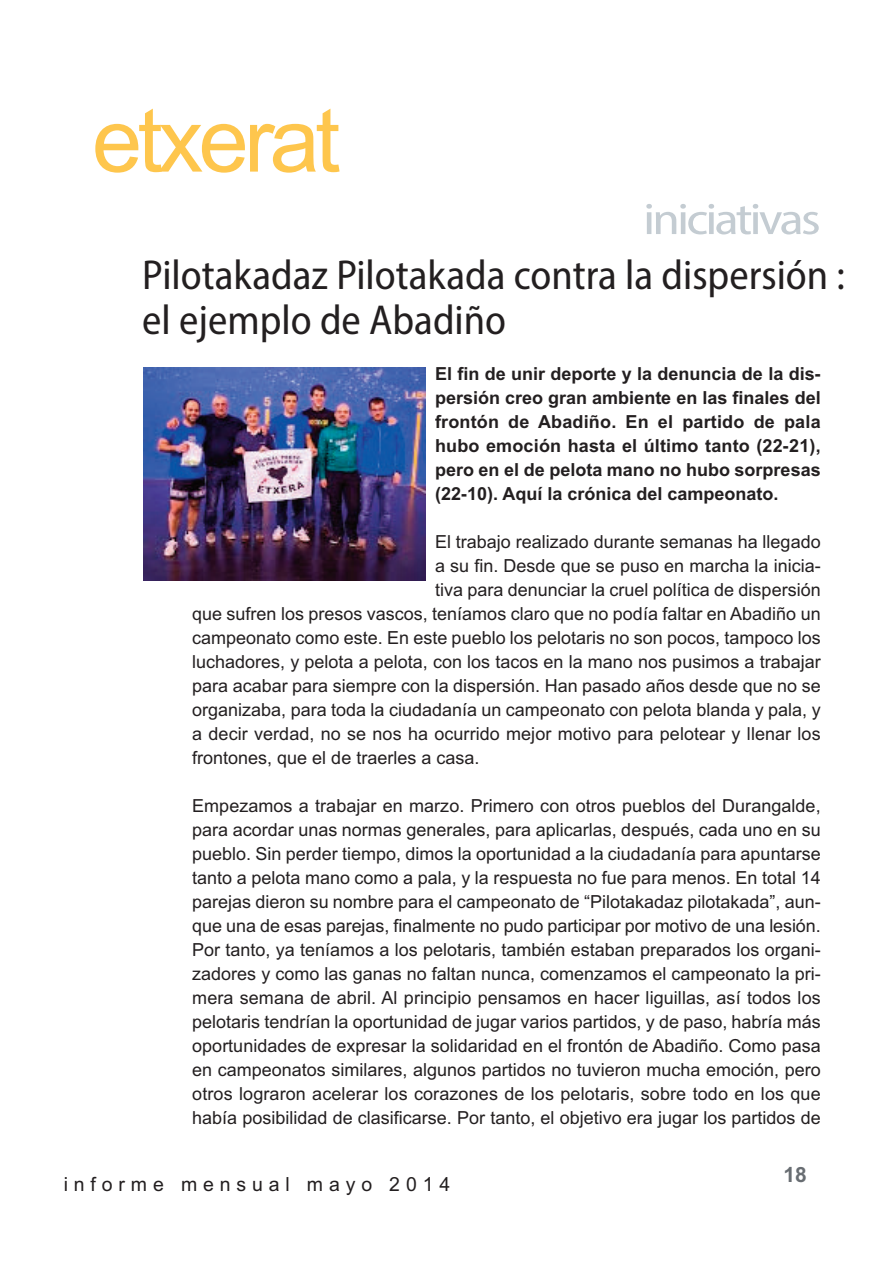
<style>
.page{position:relative;width:893px;height:1263px;background:#fff}
.page>*{position:absolute;margin:0;border:0;box-sizing:border-box;transform-origin:0 0}
.t1{font:90px "Arial";letter-spacing:-.05em;color:#fec64d}
.t2{font:semi-condensed 45px "Myriad Pro";letter-spacing:-.05em;color:#c4ccd2;scale:1.2 1}
.t3{font:semi-condensed 42px/45px "Myriad Pro";color:#231f20}
.t4{font:700 21px "Arial";color:#686d72}
.t5{font:19.5px "Arial";letter-spacing:.3em;color:#231f20}
.t6{font:18px/24px "Arial";color:#231f20;text-align:justify}
.t7{font:700 18px/24px "Arial";color:#231f20;text-align:justify}
</style>
<div class="page">
<img style="left:144px;top:368px;width:282px;height:212px">
<h1 class="t1" style="left:92px;top:88px;width:250px">etxerat</h1>
<h2 class="t2" style="left:643px;top:202px;width:149px">iniciativas</h2>
<h3 class="t3" style="left:142px;top:256px;width:704px">Pilotakadaz Pilotakada contra la dispersión : el ejemplo de Abadiño</h3>
<p class="t7" style="left:435px;top:362px;width:387px">El fin de unir deporte y la denuncia de la dis&shy;persión creo gran ambiente en las finales del frontón de Abadiño. En el partido de pala hubo emoción hasta el último tanto (22-21), pero en el de pelota mano no hubo sorpresas (22-10). Aquí la crónica del campeonato.</p>
<p class="t6" style="left:435px;top:530px;width:387px">El trabajo realizado durante semanas ha llegado</p>
<p class="t6" style="left:435px;top:554px;width:387px">a su fin. Desde que se puso en marcha la inicia-</p>
<p class="t6" style="left:435px;top:578px;width:387px">tiva para denunciar la cruel política de dispersión</p>
<p class="t6" style="left:192px;top:602px;width:630px">que sufren los presos vascos, teníamos claro que no podía faltar en Abadiño un</p>
<p class="t6" style="left:192px;top:626px;width:630px">campeonato como este. En este pueblo los pelotaris no son pocos, tampoco los</p>
<p class="t6" style="left:192px;top:650px;width:630px">luchadores, y pelota a pelota, con los tacos en la mano nos pusimos a trabajar</p>
<p class="t6" style="left:192px;top:674px;width:630px">para acabar para siempre con la dispersión. Han pasado años desde que no se</p>
<p class="t6" style="left:192px;top:698px;width:630px">organizaba, para toda la ciudadanía un campeonato con pelota blanda y pala, y</p>
<p class="t6" style="left:192px;top:722px;width:630px">a decir verdad, no se nos ha ocurrido mejor motivo para pelotear y llenar los</p>
<p class="t6" style="left:192px;top:746px;width:289px">frontones, que el de traerles a casa.</p>
<p class="t6" style="left:192px;top:794px;width:630px">Empezamos a trabajar en marzo. Primero con otros pueblos del Durangalde, para acordar unas normas generales, para aplicarlas, después, cada uno en su pueblo. Sin perder tiempo, dimos la oportunidad a la ciudadanía para apuntarse tanto a pelota mano como a pala, y la respuesta no fue para menos. En total 14 parejas dieron su nombre para el campeonato de “Pilotakadaz pilotakada”, aun&shy;que una de esas parejas, finalmente no pudo participar por motivo de una lesión.<br>Por tanto, ya teníamos a los pelotaris, también estaban preparados los organi&shy;zadores y como las ganas no faltan nunca, comenzamos el campeonato la pri&shy;mera semana de abril. Al principio pensamos en hacer liguillas, así todos los pelotaris tendrían la oportunidad de jugar varios partidos, y de paso, habría más oportunidades de expresar la solidaridad en el frontón de Abadiño. Como pasa en campeonatos similares, algunos partidos no tuvieron mucha emoción, pero otros lograron acelerar los corazones de los pelotaris, sobre todo en los que había posibilidad de clasificarse. Por tanto, el objetivo era jugar los partidos de</p>
<p class="t5" style="left:64px;top:1173px;width:388px">informe mensual mayo 2014</p>
<p class="t4" style="left:783px;top:1162px;width:25px">18</p>
</div>
